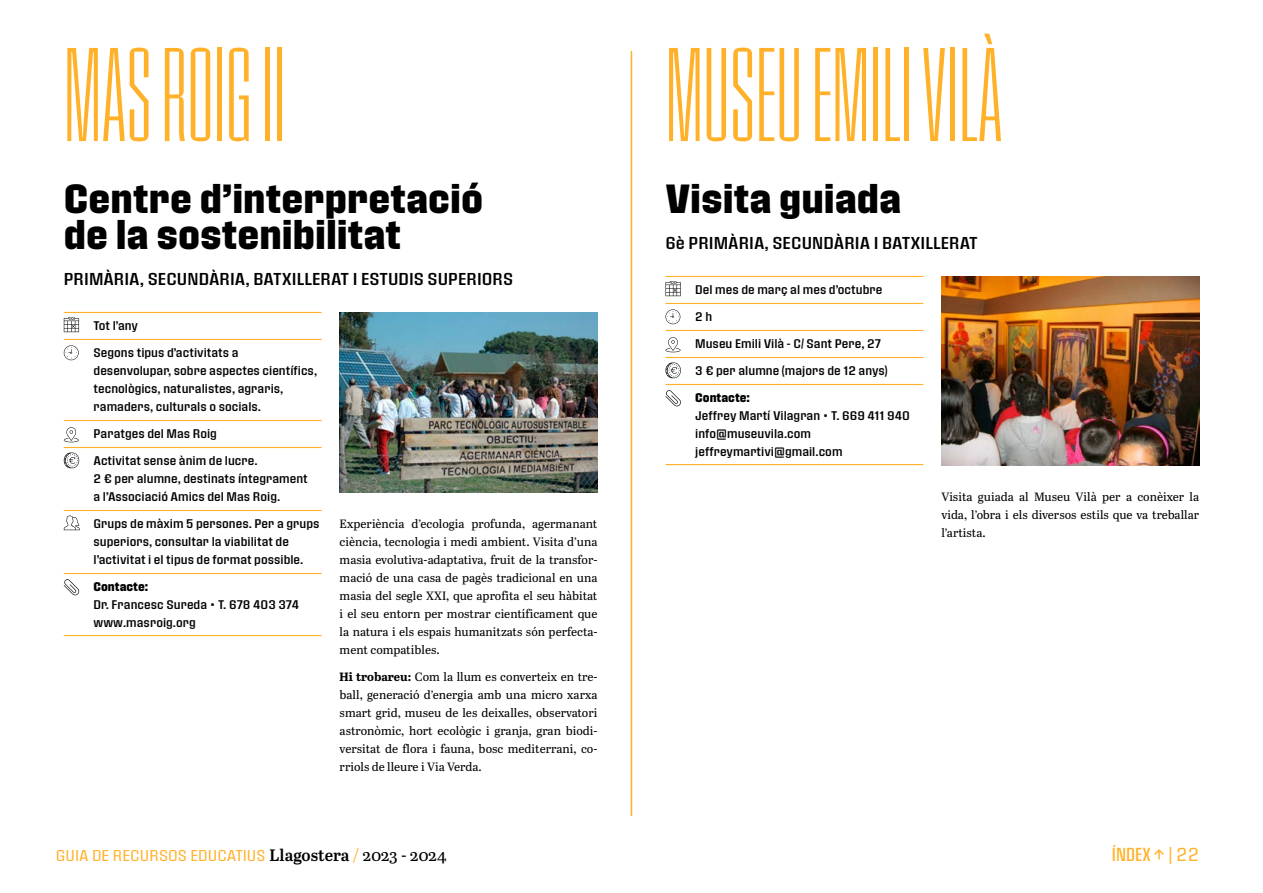
<style>
.page{position:relative;width:1263px;height:893px;background:#fff}
.page>*{position:absolute;margin:0;border:0;box-sizing:border-box;transform-origin:0 0}
.t1{font:127.5px "Pressio No.21";color:#ffb12a}
.t2{font:39px/36px "Pressio No.54";color:#000}
.t3{font:18px "Pressio No.42";letter-spacing:.005em;color:#ffb12a}
.t4{font:16.5px "Pressio No.52";color:#000}
.t5{font:15px "Pressio No.51";color:#ffb12a}
.t6{font:12px/18px "Abril Text";color:#000;text-align:justify}
.t7{font:12px/18px "Pressio No.52";color:#000}
.t8{font:12px "Pressio No.54";color:#000}
.s1{font-weight:700}
.s2{font-family:"Abril Text";font-weight:600;font-size:16.5px;color:#000}
.s3{font-family:"Abril Text";font-size:16.5px}
.s4{font-family:"Abril Text";font-size:16.5px;color:#000}
.s5{font-family:"Pressio No.51"}
</style>
<div class="page">
<hr style="left:64px;top:635px;width:258px;height:1px;background:#ffb12a">
<hr style="left:64px;top:312px;width:258px;height:1px;background:#ffb12a">
<hr style="left:64px;top:339px;width:258px;height:1px;background:#ffb12a">
<hr style="left:64px;top:420px;width:258px;height:1px;background:#ffb12a">
<hr style="left:64px;top:447px;width:258px;height:1px;background:#ffb12a">
<hr style="left:64px;top:510px;width:258px;height:1px;background:#ffb12a">
<hr style="left:64px;top:573px;width:258px;height:1px;background:#ffb12a">
<svg style="left:64px;top:317px;width:15px;height:15px"></svg>
<svg style="left:64px;top:345px;width:15px;height:15px"></svg>
<svg style="left:64px;top:427px;width:15px;height:15px"></svg>
<svg style="left:64px;top:453px;width:15px;height:15px"></svg>
<svg style="left:64px;top:516px;width:16px;height:14px"></svg>
<svg style="left:64px;top:579px;width:15px;height:16px"></svg>
<img style="left:340px;top:313px;width:257px;height:180px">
<hr style="left:631px;top:51px;width:1px;height:765px;background:#ffb12a">
<hr style="left:665px;top:464px;width:258px;height:1px;background:#ffb12a">
<hr style="left:665px;top:276px;width:258px;height:1px;background:#ffb12a">
<hr style="left:665px;top:303px;width:258px;height:1px;background:#ffb12a">
<hr style="left:665px;top:330px;width:258px;height:1px;background:#ffb12a">
<hr style="left:665px;top:357px;width:258px;height:1px;background:#ffb12a">
<hr style="left:665px;top:384px;width:258px;height:1px;background:#ffb12a">
<svg style="left:665px;top:281px;width:16px;height:15px"></svg>
<svg style="left:665px;top:309px;width:15px;height:15px"></svg>
<svg style="left:665px;top:337px;width:16px;height:15px"></svg>
<svg style="left:665px;top:363px;width:16px;height:15px"></svg>
<svg style="left:665px;top:390px;width:16px;height:16px"></svg>
<img style="left:941px;top:276px;width:258px;height:189px">
<h1 class="t1" style="left:64px;top:33px;width:223px">MAS ROIG II</h1>
<h2 class="t2" style="left:64px;top:179px;width:421px">Centre d’interpretació de la sostenibilitat</h2>
<h3 class="t4" style="left:64px;top:269px;width:451px">PRIMÀRIA, SECUNDÀRIA, BATXILLERAT I ESTUDIS SUPERIORS</h3>
<p class="t7" style="left:94px;top:316px;width:46px">Tot l’any</p>
<p class="t7" style="left:94px;top:343px;width:225px">Segons tipus d’activitats a desenvolupar, sobre aspectes científics, tecnològics, naturalistes, agraris, ramaders, culturals o socials.</p>
<p class="t7" style="left:94px;top:424px;width:125px">Paratges del Mas Roig</p>
<p class="t7" style="left:94px;top:451px;width:216px">Activitat sense ànim de lucre.<br>2 € per alumne, destinats íntegrament a l’Associació Amics del Mas Roig.</p>
<p class="t7" style="left:94px;top:514px;width:228px">Grups de màxim 5 persones. Per a grups superiors, consultar la viabilitat de l’activitat i el tipus de format possible.</p>
<p class="t8" style="left:94px;top:579px;width:56px">Contacte:</p>
<p class="t7" style="left:94px;top:595px;width:207px">Dr. Francesc Sureda • T. 678 403 374 www.masroig.org</p>
<p class="t6" style="left:340px;top:514px;width:259px">Experiència d’ecologia profunda, agermanant ciència, tecnologia i medi ambient. Visita d’una masia evolutiva-adaptativa, fruit de la transfor&shy;mació de una casa de pagès tradicional en una masia del segle XXI, que aprofita el seu hàbitat i el seu entorn per mostrar científicament que la natura i els espais humanitzats són perfecta&shy;ment compatibles.</p>
<p class="t6" style="left:340px;top:667px;width:259px"><span class="s1">Hi trobareu:</span> Com la llum es converteix en tre&shy;ball, generació d’energia amb una micro xarxa smart grid, museu de les deixalles, observatori astronòmic, hort ecològic i granja, gran biodi&shy;versitat de flora i fauna, bosc mediterrani, co&shy;rriols de lleure i Via Verda.</p>
<h1 class="t1" style="left:665px;top:33px;width:339px">MUSEU EMILI VILÀ</h1>
<h2 class="t2" style="left:665px;top:179px;width:237px">Visita guiada</h2>
<h3 class="t4" style="left:665px;top:233px;width:314px">6è PRIMÀRIA, SECUNDÀRIA I BATXILLERAT</h3>
<p class="t7" style="left:695px;top:280px;width:189px">Del mes de març al mes d’octubre</p>
<p class="t7" style="left:695px;top:307px;width:19px">2 h</p>
<p class="t7" style="left:695px;top:334px;width:187px">Museu Emili Vilà - C/ Sant Pere, 27</p>
<p class="t7" style="left:695px;top:361px;width:194px">3 € per alumne (majors de 12 anys)</p>
<p class="t8" style="left:695px;top:390px;width:56px">Contacte:</p>
<p class="t7" style="left:695px;top:406px;width:216px">Jeffrey Martí Vilagran • T. 669 411 940 info@museuvila.com jeffreymartivi@gmail.com</p>
<p class="t6" style="left:941px;top:487px;width:259px">Visita guiada al Museu Vilà per a conèixer la vida, l’obra i els diversos estils que va treballar l’artista.</p>
<p class="t5" style="left:56px;top:846px;width:392px">GUIA DE RECURSOS EDUCATIUS <span class="s2">Llagostera</span> <span class="s3">/</span> <span class="s4">2023 - 2024</span></p>
<h3 class="t3" style="left:1112px;top:844px;width:89px">ÍNDEX ↑ <span class="s5">| 22</span></h3>
</div>
